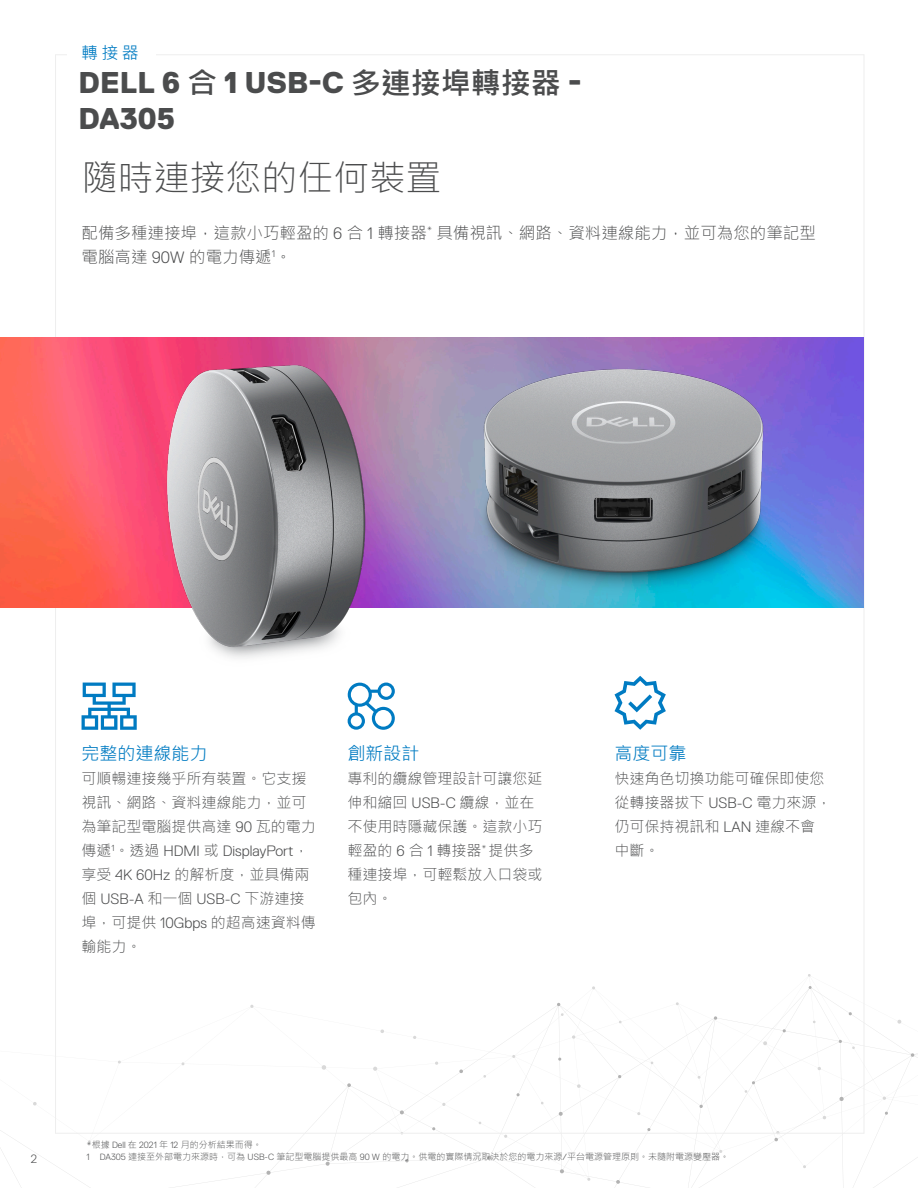
<style>
.page{position:relative;width:918px;height:1188px;background:#fff}
.page>*{position:absolute;margin:0;border:0;box-sizing:border-box;transform-origin:0 0}
.Page_Title_24___28_8{font:300 36px "Microsoft Jheng Hei";color:#4b4c4d}
.t1{font:800 30px/36px "Dell Replica";letter-spacing:.01em;color:#4b4c4d}
.Blue_Header_12_14{font:18px "Microsoft Jheng Hei";color:#007bc2}
.t2{font:16.95px "Microsoft Jheng Hei";color:#007bc2}
.Under_header_11_16{font:300 16.5px/24px "Microsoft Jheng Hei";color:#4b4c4d}
.Body_10_16{font:300 15px/24px "Microsoft Jheng Hei";color:#4b4c4d}
.t3{font:300 12px "Dell Replica";color:#4b4c4d}
.t4{font:300 9px "Microsoft Jheng Hei";color:#4b4c4d}
.s1{font-family:"Microsoft Jheng Hei";font-weight:700}
.s2{font-family:"Dell Replica"}
</style>
<div class="page">
<svg style="left:0;top:974px;width:918px;height:214px"></svg>
<svg style="left:839px;top:1097px;width:5px;height:4px"></svg>
<svg style="left:911px;top:1053px;width:3px;height:4px"></svg>
<svg style="left:714px;top:1016px;width:3px;height:4px"></svg>
<svg style="left:808px;top:986px;width:4px;height:3px"></svg>
<svg style="left:616px;top:1180px;width:4px;height:4px"></svg>
<svg style="left:559px;top:1112px;width:4px;height:4px"></svg>
<svg style="left:400px;top:1110px;width:4px;height:4px"></svg>
<svg style="left:266px;top:1171px;width:5px;height:4px"></svg>
<svg style="left:560px;top:1169px;width:4px;height:4px"></svg>
<svg style="left:774px;top:1131px;width:6px;height:10px"></svg>
<svg style="left:326px;top:1162px;width:4px;height:4px"></svg>
<svg style="left:347px;top:1083px;width:4px;height:4px"></svg>
<svg style="left:459px;top:1069px;width:4px;height:4px"></svg>
<svg style="left:488px;top:1156px;width:4px;height:4px"></svg>
<svg style="left:405px;top:1159px;width:4px;height:3px"></svg>
<svg style="left:699px;top:1105px;width:4px;height:3px"></svg>
<svg style="left:647px;top:1128px;width:4px;height:3px"></svg>
<svg style="left:516px;top:1093px;width:4px;height:3px"></svg>
<img style="left:0;top:338px;width:864px;height:270px">
<img style="left:72px;top:350px;width:356px;height:308px">
<img style="left:457px;top:350px;width:333px;height:258px">
<svg style="left:348px;top:683px;width:47px;height:47px"></svg>
<svg style="left:82px;top:683px;width:55px;height:47px"></svg>
<svg style="left:615px;top:676px;width:51px;height:54px"></svg>
<p class="t2" style="left:81px;top:42px;width:59px">轉接器</p>
<h2 class="t1" style="left:78px;top:65px;width:505px">DELL 6 <span class="s1">合</span> 1 USB-C <span class="s1">多連接埠轉接器</span> -<br>DA305</h2>
<p class="Page_Title_24___28_8" style="left:82px;top:155px;width:361px">隨時連接您的任何裝置</p>
<p class="Under_header_11_16" style="left:82px;top:221px;width:736px">配備多種連接埠，這款小巧輕盈的 <span class="s2">6</span> 合 <span class="s2">1</span> 轉接器<sup>*</sup> 具備視訊、網路、資料連線能力，並可為您的筆記型電腦高達 <span class="s2">90W</span> 的電力傳遞<sup>1</sup>。</p>
<p class="Blue_Header_12_14" style="left:82px;top:742px;width:128px">完整的連線能力</p>
<p class="Body_10_16" style="left:82px;top:766px;width:236px">可順暢連接幾乎所有裝置。它支援視訊、網路、資料連線能力，並可為筆記型電腦提供高達 <span class="s2">90</span> 瓦的電力傳遞<sup>1</sup>。透過 <span class="s2">HDMI</span> 或 <span class="s2">DisplayPort</span>，享受 <span class="s2">4K 60Hz</span> 的解析度，並具備兩個 <span class="s2">USB-A</span> 和一個 <span class="s2">USB-C</span> 下游連接埠，可提供 <span class="s2">10Gbps</span> 的超高速資料傳輸能力。</p>
<p class="Blue_Header_12_14" style="left:348px;top:742px;width:73px">創新設計</p>
<p class="Body_10_16" style="left:348px;top:766px;width:196px">專利的纜線管理設計可讓您延伸和縮回 <span class="s2">USB-C</span> 纜線，並在不使用時隱藏保護。這款小巧輕盈的 <span class="s2">6</span> 合 <span class="s2">1</span> 轉接器<sup>*</sup> 提供多種連接埠，可輕鬆放入口袋或包內。</p>
<p class="Blue_Header_12_14" style="left:615px;top:742px;width:73px">高度可靠</p>
<p class="Body_10_16" style="left:615px;top:766px;width:218px">快速角色切換功能可確保即使您從轉接器拔下 <span class="s2">USB-C</span> 電力來源，仍可保持視訊和 <span class="s2">LAN</span> 連線不會中斷。</p>
<p class="t3" style="left:31px;top:1152px;width:8px">2</p>
<p class="t4" style="left:86px;top:1139px;width:177px"><span class="s2">*</span>根據 <span class="s2">Dell</span> 在 <span class="s2">2021</span> 年 <span class="s2">12</span> 月的分析結果而得。</p>
<p class="t4" style="left:86px;top:1151px;width:644px"><span class="s2">1 DA305</span> 連接至外部電力來源時，可為 <span class="s2">USB-C</span> 筆記型電腦提供最高 <span class="s2">90 W</span> 的電力。供電的實際情況取決於您的電力來源<span class="s2">/</span>平台電源管理原則。未隨附電源變壓器。</p>
</div>
